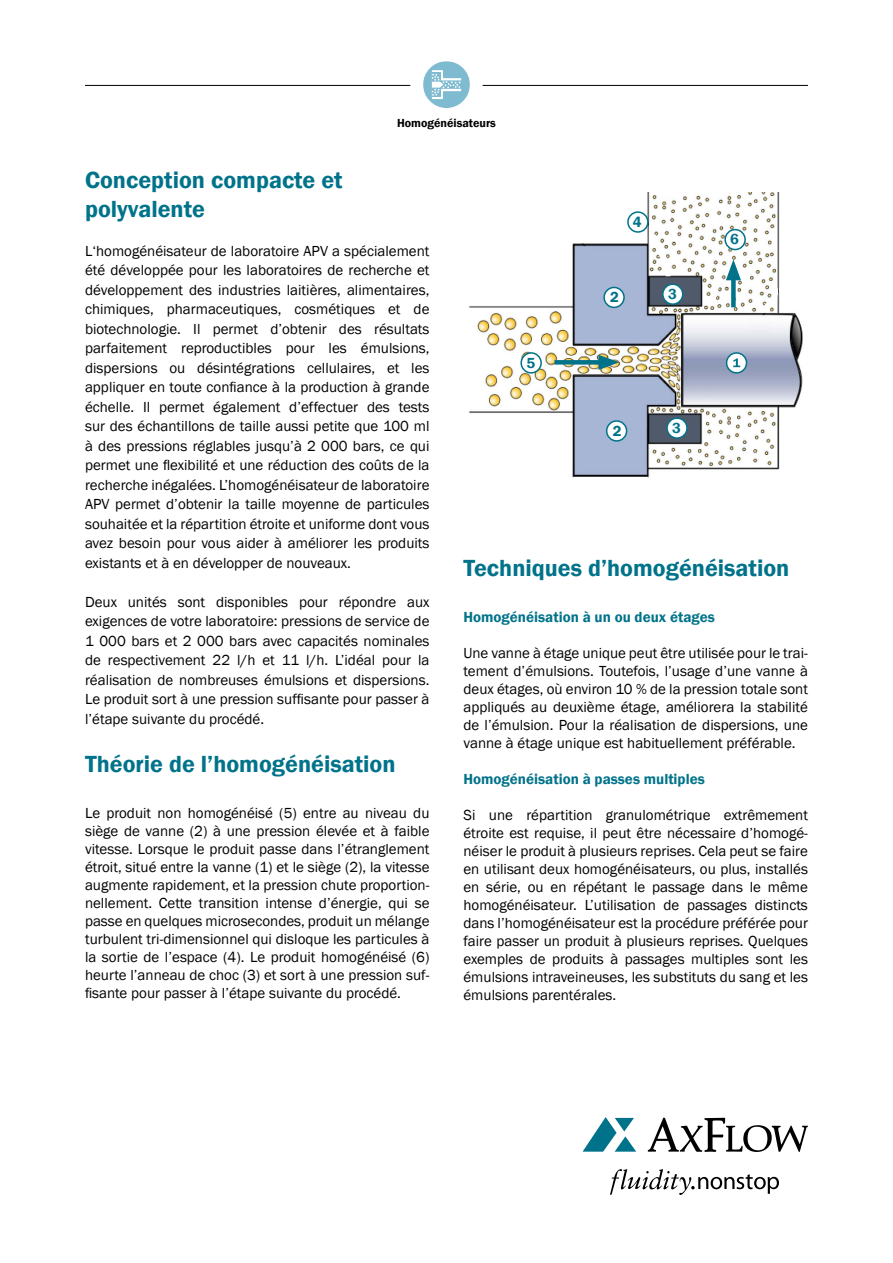
<style>
.page{position:relative;width:893px;height:1263px;background:#fff}
.page>*{position:absolute;margin:0;border:0;box-sizing:border-box;transform-origin:0 0}
.t1{font:600 24px/28.5px "Franklin Gothic";color:#00738a}
.t2{font:15px/18px "Franklin Gothic";color:#000;text-align:justify}
.t3{font:600 15px "Franklin Gothic";color:#00738a}
.t4{font:600 12px "Franklin Gothic";color:#000}
</style>
<div class="page">
<svg style="left:583px;top:1117px;width:53px;height:35px"></svg>
<svg style="left:648px;top:1117px;width:160px;height:35px"></svg>
<svg style="left:610px;top:1169px;width:169px;height:26px"></svg>
<hr style="left:483px;top:85px;width:325px;height:1px;background:#000">
<hr style="left:85px;top:85px;width:325px;height:1px;background:#000">
<svg style="left:423px;top:61px;width:47px;height:47px"></svg>
<div style="left:440px;top:80px;width:22px;height:9px;background:#7fbbd0"></div>
<svg style="left:432px;top:70px;width:29px;height:29px"></svg>
<img style="left:469px;top:192px;width:334px;height:286px">
<svg style="left:727px;top:353px;width:19px;height:20px"></svg>
<div style="left:726px;top:352px;width:21px;height:22px;border:2px solid #00738a;border-radius:50%"></div>
<svg style="left:733px;top:358px;width:7px;height:9px"></svg>
<div style="left:604px;top:287px;width:20px;height:20px;background:#fff;border-radius:50%"></div>
<div style="left:603px;top:287px;width:22px;height:21px;border:2px solid #00738a;border-radius:50%"></div>
<div style="left:607px;top:421px;width:20px;height:20px;background:#fff;border-radius:50%"></div>
<div style="left:606px;top:420px;width:21px;height:22px;border:2px solid #00738a;border-radius:50%"></div>
<div style="left:663px;top:284px;width:20px;height:20px;background:#fff;border-radius:50%"></div>
<div style="left:662px;top:283px;width:21px;height:22px;border:2px solid #00738a;border-radius:50%"></div>
<div style="left:667px;top:418px;width:20px;height:20px;background:#fff;border-radius:50%"></div>
<div style="left:666px;top:417px;width:22px;height:22px;border:2px solid #00738a;border-radius:50%"></div>
<div style="left:628px;top:212px;width:20px;height:20px;background:#fff;border-radius:50%"></div>
<div style="left:627px;top:211px;width:22px;height:22px;border:2px solid #00738a;border-radius:50%"></div>
<div style="left:521px;top:353px;width:20px;height:20px;background:#fff;border-radius:50%"></div>
<div style="left:520px;top:352px;width:22px;height:22px;border:2px solid #00738a;border-radius:50%"></div>
<div style="left:725px;top:230px;width:20px;height:20px;background:#fff;border-radius:50%"></div>
<div style="left:724px;top:229px;width:22px;height:21px;border:2px solid #00738a;border-radius:50%"></div>
<div style="left:554px;top:360px;width:53px;height:5px;background:#00738a"></div>
<svg style="left:598px;top:355px;width:21px;height:15px"></svg>
<div style="left:731px;top:272px;width:5px;height:35px;background:#00738a"></div>
<svg style="left:726px;top:259px;width:15px;height:21px"></svg>
<p class="t4" style="left:397px;top:116px;width:100px">Homogénéisateurs</p>
<h1 class="t1" style="left:85px;top:166px;width:259px">Conception compacte et polyvalente</h1>
<p class="t2" style="left:85px;top:241px;width:346px;line-height:19.5px">L‘homogénéisateur de laboratoire APV a spécialement été développée pour les laboratoires de recherche et développement des industries laitières, alimentaires, chimiques, pharmaceutiques, cosmétiques et de biotechnologie. Il permet d’obtenir des résultats parfaitement reproductibles pour les émulsions, dispersions ou désintégrations cellulaires, et les appliquer en toute confiance à la production à grande échelle. Il permet également d’effectuer des tests sur des échantillons de taille aussi petite que 100 ml à des pressions réglables jusqu’à 2 000 bars, ce qui permet une flexibilité et une réduction des coûts de la recherche inégalées. L’homogénéisateur de laboratoire APV permet d’obtenir la taille moyenne de particules souhaitée et la répartition étroite et uniforme dont vous avez besoin pour vous aider à améliorer les produits existants et à en développer de nouveaux.</p>
<p class="t2" style="left:85px;top:592px;width:346px;line-height:19.5px">Deux unités sont disponibles pour répondre aux exigences de votre laboratoire: pressions de service de 1 000 bars et 2 000 bars avec capacités nominales de respectivement 22 l/h et 11 l/h. L’idéal pour la réalisation de nombreuses émulsions et dispersions.<br>Le produit sort à une pression suffisante pour passer à l’étape suivante du procédé.</p>
<h1 class="t1" style="left:85px;top:750px;width:312px">Théorie de l’homogénéisation</h1>
<p class="t2" style="left:85px;top:804px;width:346px">Le produit non homogénéisé (5) entre au niveau du siège de vanne (2) à une pression élevée et à faible vitesse. Lorsque le produit passe dans l’étranglement étroit, situé entre la vanne (1) et le siège (2), la vitesse augmente rapidement, et la pression chute proportion&shy;nellement. Cette transition intense d’énergie, qui se passe en quelques microsecondes, produit un mélange turbulent tri-dimensionnel qui disloque les particules à la sortie de l’espace (4). Le produit homogénéisé (6) heurte l’anneau de choc (3) et sort à une pression suf&shy;fisante pour passer à l’étape suivante du procédé.</p>
<p class="t3" style="left:526px;top:354px;width:10px">5</p>
<p class="t3" style="left:633px;top:213px;width:10px">4</p>
<p class="t3" style="left:610px;top:288px;width:10px">2</p>
<p class="t3" style="left:668px;top:285px;width:10px">3</p>
<p class="t3" style="left:613px;top:421px;width:10px">2</p>
<p class="t3" style="left:672px;top:418px;width:10px">3</p>
<p class="t3" style="left:730px;top:230px;width:10px">6</p>
<h1 class="t1" style="left:463px;top:554px;width:327px">Techniques d’homogénéisation</h1>
<p class="t3" style="left:463px;top:608px;width:253px">Homogénéisation à un ou deux étages</p>
<p class="t2" style="left:463px;top:645px;width:346px">Une vanne à étage unique peut être utilisée pour le trai&shy;tement d’émulsions. Toutefois, l’usage d’une vanne à deux étages, où environ 10 % de la pression totale sont appliqués au deuxième étage, améliorera la stabilité de l’émulsion. Pour la réalisation de dispersions, une vanne à étage unique est habituellement préférable.</p>
<p class="t3" style="left:463px;top:770px;width:243px">Homogénéisation à passes multiples</p>
<p class="t2" style="left:463px;top:807px;width:346px">Si une répartition granulométrique extrêmement étroite est requise, il peut être nécessaire d’homogé&shy;néiser le produit à plusieurs reprises. Cela peut se faire en utilisant deux homogénéisateurs, ou plus, installés en série, ou en répétant le passage dans le même homogénéisateur. L’utilisation de passages distincts dans l’homogénéisateur est la procédure préférée pour faire passer un produit à plusieurs reprises. Quelques exemples de produits à passages multiples sont les émulsions intraveineuses, les substituts du sang et les émulsions parentérales.</p>
</div>
